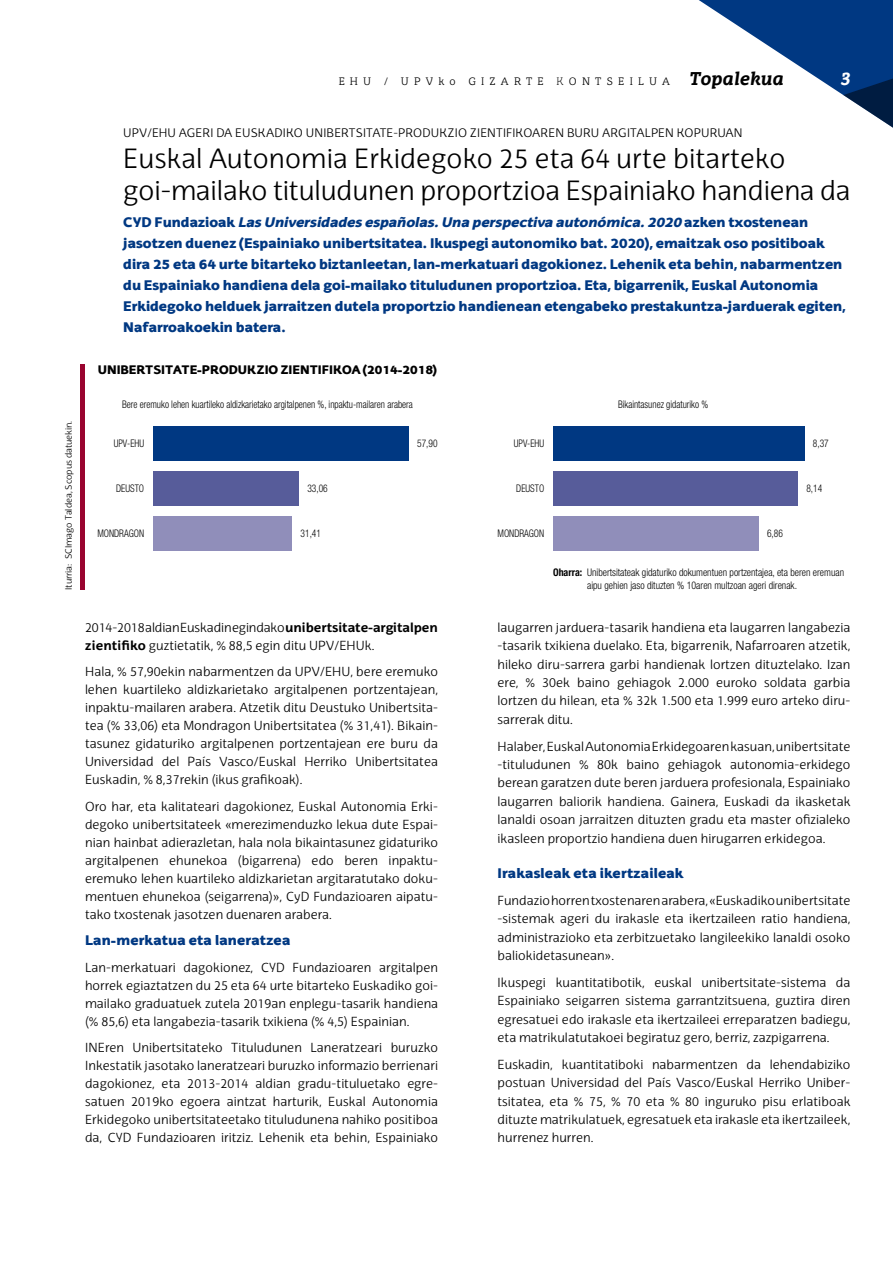
<style>
.page{position:relative;width:893px;height:1263px;background:#fff}
.page>*{position:absolute;margin:0;border:0;box-sizing:border-box;transform-origin:0 0}
._1_Titular_noticia_c{font:300 27px/32.4px "EHU Sans";color:#000}
.t1{font:italic 700 18px "EHU Serif";color:#000}
.t2{font:italic 700 18px "EHU Serif";color:#fff}
._2_Subtitular_notici{font:900 13.5px/21px "EHU Sans";color:#003882}
._3_Texto_noticia_cas{font:900 13.5px "EHU Sans";letter-spacing:.01em;color:#003882}
._3_Texto_noticia_cas-2{font:300 12.75px/18px "EHU Sans";letter-spacing:.01em;color:#000;text-align:justify}
._1_1_Entresacado_cas{font:300 12px "EHU Sans";letter-spacing:.015em;color:#000}
._6_titular_gráfico_c{font:900 12px "EHU Sans";color:#000}
._3_Texto_noticia_cas-3{font:300 condensed 10.5px "Helvetica Neue LT Std";color:#000;scale:.9 1}
._3_Texto_noticia_cas-4{font:300 condensed 10.5px/13.5px "Helvetica Neue LT Std";color:#000;scale:.95 1}
.t3{font:300 10.5px "EHU Serif";letter-spacing:.5em;color:#000}
._4_Fuente_cast{font:300 9px "EHU Sans";color:#000}
.s1{font-style:italic}
.s2{font-weight:700}
</style>
<div class="page">
<svg style="left:699px;top:0;width:194px;height:128px"></svg>
<hr style="left:81px;top:364px;width:4px;height:226px;background:#99042f">
<div style="left:153px;top:426px;width:256px;height:34px;background:#003882"></div>
<div style="left:153px;top:471px;width:146px;height:34px;background:#575c9a"></div>
<div style="left:153px;top:516px;width:139px;height:34px;background:#908eba"></div>
<div style="left:553px;top:426px;width:252px;height:34px;background:#003882"></div>
<div style="left:553px;top:471px;width:244px;height:34px;background:#575c9a"></div>
<div style="left:553px;top:516px;width:206px;height:34px;background:#908eba"></div>
<p class="t1" style="left:690px;top:67px;width:96px">Topalekua</p>
<p class="t2" style="left:840px;top:67px;width:12px">3</p>
<p class="_1_1_Entresacado_cas" style="left:123px;top:125px;width:621px">UPV/EHU AGERI DA EUSKADIKO UNIBERTSITATE-PRODUKZIO ZIENTIFIKOAREN BURU ARGITALPEN KOPURUAN</p>
<p class="_1_Titular_noticia_c" style="left:123px;top:141px;width:729px">Euskal Autonomia Erkidegoko 25 eta 64 urte bitarteko goi-mailako tituludunen proportzioa Espainiako handiena da</p>
<p class="_2_Subtitular_notici" style="left:123px;top:211px;width:724px">C Y D F u n d a z i o a k <span class="s1">Las Universidades españolas.Una perspectiva autonómica.2020</span> a z ke n t x o s t e n e a n jasotzen duenez (Espainiako unibertsitatea. Ikuspegi autonomiko bat. 2020), emaitzak oso positiboak dira 25 eta 64 urte bitarteko biztanleetan, lan-merkatuari dagokionez. Lehenik eta behin, nabarmentzen du Espainiako handiena dela goi-mailako tituludunen proportzioa. Eta, bigarrenik, Euskal Autonomia Erkidegoko helduek jarraitzen dutela proportzio handienean etengabeko prestakuntza-jarduerak egiten, Nafarroakoekin batera.</p>
<p class="t3" style="left:339px;top:75px;width:333px">EHU / UPVko GIZARTE KONTSEILUA</p>
<p class="_4_Fuente_cast" style="left:63px;top:590px;width:171px;rotate:-90deg">Iturria: SCImago Taldea, Scopus datuekin.</p>
<p class="_6_titular_gráfico_c" style="left:98px;top:361px;width:341px">UNIBERTSITATE-PRODUKZIO ZIENTIFIKOA (2014-2018)</p>
<p class="_3_Texto_noticia_cas-3" style="left:122px;top:398px;width:325px">Bere eremuko lehen kuartileko aldizkarietako argitalpenen %, inpaktu-mailaren arabera</p>
<p class="_3_Texto_noticia_cas-3" style="left:114px;top:437px;width:35px">UPV-EHU</p>
<p class="_3_Texto_noticia_cas-3" style="left:417px;top:437px;width:24px">57,90</p>
<p class="_3_Texto_noticia_cas-3" style="left:116px;top:482px;width:33px">DEUSTO</p>
<p class="_3_Texto_noticia_cas-3" style="left:307px;top:482px;width:24px">33,06</p>
<p class="_3_Texto_noticia_cas-3" style="left:97px;top:527px;width:53px">MONDRAGON</p>
<p class="_3_Texto_noticia_cas-3" style="left:301px;top:527px;width:24px">31,41</p>
<p class="_3_Texto_noticia_cas-2" style="left:85px;top:618px;width:354px">2014-2018 aldian Euskadin egindako <span class="s2">unibertsitate-argitalpen zientifiko</span> guztietatik, % 88,5 egin ditu UPV/EHUk.</p>
<p class="_3_Texto_noticia_cas-2" style="left:85px;top:663px;width:354px">Hala, % 57,90ekin nabarmentzen da UPV/EHU, bere eremuko lehen kuartileko aldizkarietako argitalpenen portzentajean, inpaktu-mailaren arabera. Atzetik ditu Deustuko Unibertsita&shy;tea (% 33,06) eta Mondragon Unibertsitatea (% 31,41). Bikain&shy;tasunez gidaturiko argitalpenen portzentajean ere buru da Universidad del País Vasco/Euskal Herriko Unibertsitatea Euskadin, % 8,37rekin (ikus grafikoak).</p>
<p class="_3_Texto_noticia_cas-2" style="left:85px;top:797px;width:354px">Oro har, eta kalitateari dagokionez, Euskal Autonomia Erki&shy;degoko unibertsitateek «merezimenduzko lekua dute Espai&shy;nian hainbat adierazletan, hala nola bikaintasunez gidaturiko argitalpenen ehunekoa (bigarrena) edo beren inpaktu&shy;eremuko lehen kuartileko aldizkarietan argitaratutako doku&shy;mentuen ehunekoa (seigarrena)», CyD Fundazioaren aipatu&shy;tako txostenak jasotzen duenaren arabera.</p>
<p class="_3_Texto_noticia_cas" style="left:85px;top:932px;width:207px">Lan-merkatua eta laneratzea</p>
<p class="_3_Texto_noticia_cas-2" style="left:85px;top:958px;width:354px">Lan-merkatuari dagokionez, CYD Fundazioaren argitalpen horrek egiaztatzen du 25 eta 64 urte bitarteko Euskadiko goi&shy;mailako graduatuek zutela 2019an enplegu-tasarik handiena (% 85,6) eta langabezia-tasarik txikiena (% 4,5) Espainian.</p>
<p class="_3_Texto_noticia_cas-2" style="left:85px;top:1039px;width:354px">INEren Unibertsitateko Tituludunen Laneratzeari buruzko Inkestatik jasotako laneratzeari buruzko informazio berrienari dagokionez, eta 2013-2014 aldian gradu-tituluetako egre&shy;satuen 2019ko egoera aintzat harturik, Euskal Autonomia Erkidegoko unibertsitateetako tituludunena nahiko positiboa da, CYD Fundazioaren iritziz. Lehenik eta behin, Espainiako</p>
<p class="_3_Texto_noticia_cas-3" style="left:618px;top:398px;width:102px">Bikaintasunez gidaturiko %</p>
<p class="_3_Texto_noticia_cas-3" style="left:514px;top:437px;width:35px">UPV-EHU</p>
<p class="_3_Texto_noticia_cas-3" style="left:813px;top:437px;width:19px">8,37</p>
<p class="_3_Texto_noticia_cas-3" style="left:516px;top:482px;width:33px">DEUSTO</p>
<p class="_3_Texto_noticia_cas-3" style="left:806px;top:482px;width:19px">8,14</p>
<p class="_3_Texto_noticia_cas-3" style="left:497px;top:527px;width:53px">MONDRAGON</p>
<p class="_3_Texto_noticia_cas-3" style="left:767px;top:527px;width:19px">6,86</p>
<p class="_3_Texto_noticia_cas-4" style="left:587px;top:565px;width:272px;text-indent:-34px"><span class="s2">Oharra:</span> Unibertsitateak gidaturiko dokumentuen portzentajea, eta beren eremuan aipu gehien jaso dituzten % 10aren multzoan ageri direnak.</p>
<p class="_3_Texto_noticia_cas-2" style="left:497px;top:618px;width:354px;line-height:18.5px">laugarren jarduera-tasarik handiena eta laugarren langabezia -tasarik txikiena duelako. Eta, bigarrenik, Nafarroaren atzetik, hileko diru-sarrera garbi handienak lortzen dituztelako. Izan ere, % 30ek baino gehiagok 2.000 euroko soldata garbia lortzen du hilean, eta % 32k 1.500 eta 1.999 euro arteko diru&shy;sarrerak ditu.</p>
<p class="_3_Texto_noticia_cas-2" style="left:497px;top:737px;width:354px;line-height:18.5px">Halaber, Euskal Autonomia Erkidegoaren kasuan, unibertsitate -tituludunen % 80k baino gehiagok autonomia-erkidego berean garatzen dute beren jarduera profesionala, Espainiako laugarren baliorik handiena. Gainera, Euskadi da ikasketak lanaldi osoan jarraitzen dituzten gradu eta master ofizialeko ikasleen proportzio handiena duen hirugarren erkidegoa.</p>
<p class="_2_Subtitular_notici" style="left:497px;top:862px;width:188px">Irakasleak eta ikertzaileak</p>
<p class="_3_Texto_noticia_cas-2" style="left:497px;top:891px;width:354px;line-height:18.5px">Fundazio horren txostenaren arabera, «Euskadiko unibertsitate -sistemak ageri du irakasle eta ikertzaileen ratio handiena, administrazioko eta zerbitzuetako langileekiko lanaldi osoko baliokidetasunean».</p>
<p class="_3_Texto_noticia_cas-2" style="left:497px;top:973px;width:354px;line-height:18.5px">Ikuspegi kuantitatibotik, euskal unibertsitate-sistema da Espainiako seigarren sistema garrantzitsuena, guztira diren egresatuei edo irakasle eta ikertzaileei erreparatzen badiegu, eta matrikulatutakoei begiratuz gero, berriz, zazpigarrena.</p>
<p class="_3_Texto_noticia_cas-2" style="left:497px;top:1055px;width:354px;line-height:18.5px">Euskadin, kuantitatiboki nabarmentzen da lehendabiziko postuan Universidad del País Vasco/Euskal Herriko Uniber&shy;tsitatea, eta % 75, % 70 eta % 80 inguruko pisu erlatiboak dituzte matrikulatuek, egresatuek eta irakasle eta ikertzaileek, hurrenez hurren.</p>
</div>
